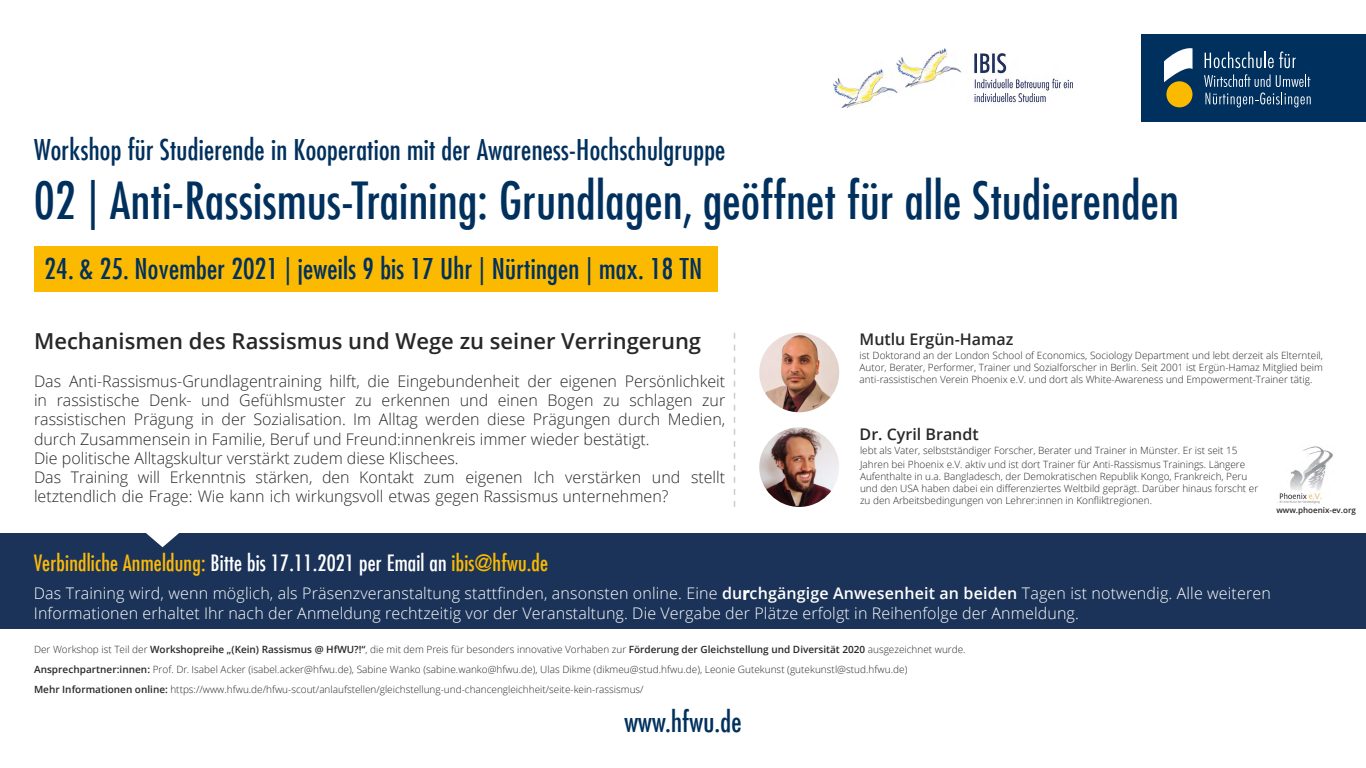
<style>
.page{position:relative;width:1366px;height:768px;background:#fff}
.page>*{position:absolute;margin:0;border:0;box-sizing:border-box;transform-origin:0 0}
.t1{font:500 condensed 50px "Futura Com";letter-spacing:.01em;color:#00305d}
.t2{font:500 condensed 28px "Futura Com";letter-spacing:.01em;color:#00305d}
.t3{font:500 condensed 22px "Futura Com";letter-spacing:.01em;color:#fff}
.t4{font:600 22px "Open Sans";color:#282727}
.t5{font:300 16px/19.2px "Open Sans";color:#282727}
.t6{font:300 16px/19.2px "Open Sans";letter-spacing:.01em;color:#fff}
.t7{font:600 16px "Open Sans";color:#282827}
.t8{font:300 10px/12px "Open Sans";color:#282827}
.t9{font:600 8px "Open Sans";color:#272726}
.s1{color:#faba09}
.s2{color:#fbba00}
.s3{font-weight:600}
</style>
<div class="page">
<img style="left:759px;top:333px;width:80px;height:79px;border-radius:40px">
<div style="left:1142px;top:34px;width:224px;height:88px;background:#00305d"></div>
<svg style="left:1165px;top:48px;width:28px;height:34px"></svg>
<div style="left:1166px;top:81px;width:27px;height:26px;background:#fbba00;border-radius:50%"></div>
<svg style="left:1205px;top:52px;width:91px;height:16px"></svg>
<svg style="left:1204px;top:74px;width:107px;height:33px"></svg>
<img style="left:833px;top:48px;width:240px;height:59px">
<div style="left:34px;top:246px;width:684px;height:46px;background:#fbba00"></div>
<svg style="left:734px;top:333px;width:1px;height:174px"></svg>
<img style="left:759px;top:427px;width:80px;height:80px;border-radius:40px">
<img style="left:1277px;top:446px;width:56px;height:58px">
<div style="left:0;top:533px;width:1366px;height:96px;background:#1b3358"></div>
<svg style="left:146px;top:533px;width:33px;height:14px"></svg>
<h2 class="t2" style="left:34px;top:131px;width:693px">Workshop für Studierende in Kooperation mit der Awareness-Hochschulgruppe</h2>
<h1 class="t1" style="left:34px;top:166px;width:1146px">02 | Anti-Rassismus-Training: Grundlagen, geöffnet für alle Studierenden</h1>
<h2 class="t2" style="left:45px;top:250px;width:659px">24. &amp; 25. November 2021 | jeweils 9 bis 17 Uhr | Nürtingen | max. 18 TN</h2>
<h3 class="t4" style="left:34px;top:326px;width:669px">Mechanismen des Rassismus und Wege zu seiner Verringerung</h3>
<p class="t5" style="left:34px;top:371px;width:693px">Das Anti-Rassismus-Grundlagentraining hilft, die Eingebundenheit der eigenen Persönlichkeit in rassistische Denk- und Gefühlsmuster zu erkennen und einen Bogen zu schlagen zur rassistischen Prägung in der Sozialisation. Im Alltag werden diese Prägungen durch Medien, durch Zusammensein in Familie, Beruf und Freund:innenkreis immer wieder bestätigt.<br>Die politische Alltagskultur verstärkt zudem diese Klischees.<br>Das Training will Erkenntnis stärken, den Kontakt zum eigenen Ich verstärken und stellt letztendlich die Frage: Wie kann ich wirkungsvoll etwas gegen Rassismus unternehmen?</p>
<h3 class="t7" style="left:860px;top:328px;width:155px">Mutlu Ergün-Hamaz</h3>
<p class="t8" style="left:860px;top:349px;width:465px;text-align:justify">ist Doktorand an der London School of Economics, Sociology Department und lebt derzeit als Elternteil, Autor, Berater, Performer, Trainer und Sozialforscher in Berlin. Seit 2001 ist Ergün-Hamaz Mitglied beim anti-rassistischen Verein Phoenix e.V. und dort als White-Awareness und Empowerment-Trainer tätig.</p>
<h3 class="t7" style="left:860px;top:423px;width:121px">Dr. Cyril Brandt</h3>
<p class="t8" style="left:860px;top:443px;width:387px;line-height:14px">lebt als Vater, selbstständiger Forscher, Berater und Trainer in Münster. Er ist seit 15<br>Jahren bei Phoenix e.V. aktiv und ist dort Trainer für Anti-Rassismus Trainings. Längere</p>
<p class="t8" style="left:860px;top:470px;width:400px">Aufenthalte in u.a. Bangladesch, der Demokratischen Republik Kongo, Frankreich, Peru und den USA haben dabei ein differenziertes Weltbild geprägt. Darüber hinaus forscht er zu den Arbeitsbedingungen von Lehrer:innen in Konfliktregionen.</p>
<p class="t9" style="left:1276px;top:505px;width:81px">www.phoenix-ev.org</p>
<h3 class="t3" style="left:34px;top:548px;width:516px"><span class="s1">Verbindliche Anmeldung:</span> Bitte bis 17.11.2021 per Email an <span class="s2">ibis@hfwu.de</span></h3>
<p class="t6" style="left:34px;top:583px;width:1238px">Das Training wird, wenn möglich, als Präsenzveranstaltung stattfinden, ansonsten online. Eine <span class="s3">du</span><span class="s3">r</span><span class="s3">chgängige Anwesenheit an beiden</span> Tagen ist notwendig. Alle weiteren<br>Informationen erhaltet Ihr nach der Anmeldung rechtzeitig vor der Veranstaltung. Die Vergabe der Plätze erfolgt in Reihenfolge der Anmeldung.</p>
<p class="t8" style="left:34px;top:639px;width:933px;line-height:20px">Der Workshop ist Teil der <span class="s3">Workshopreihe „(Kein) Rassismus @ HfWU?!“</span>, die mit dem Preis für besonders innovative Vorhaben zur <span class="s3">Förderung der Gleichstellung und Diversität 2020</span> ausgezeichnet wurde.<br><span class="s3">Ansprechpartner:innen:</span> Prof. Dr. Isabel Acker (isabel.acker@hfwu.de), Sabine Wanko (sabine.wanko@hfwu.de), Ulas Dikme (dikmeu@stud.hfwu.de), Leonie Gutekunst (gutekunstl@stud.hfwu.de)<br><span class="s3">Mehr Informationen online:</span> https://www.hfwu.de/hfwu-scout/anlaufstellen/gleichstellung-und-chancengleichheit/seite-kein-rassismus/</p>
<h2 class="t2" style="left:624px;top:702px;width:119px">www.hfwu.de</h2>
</div>
